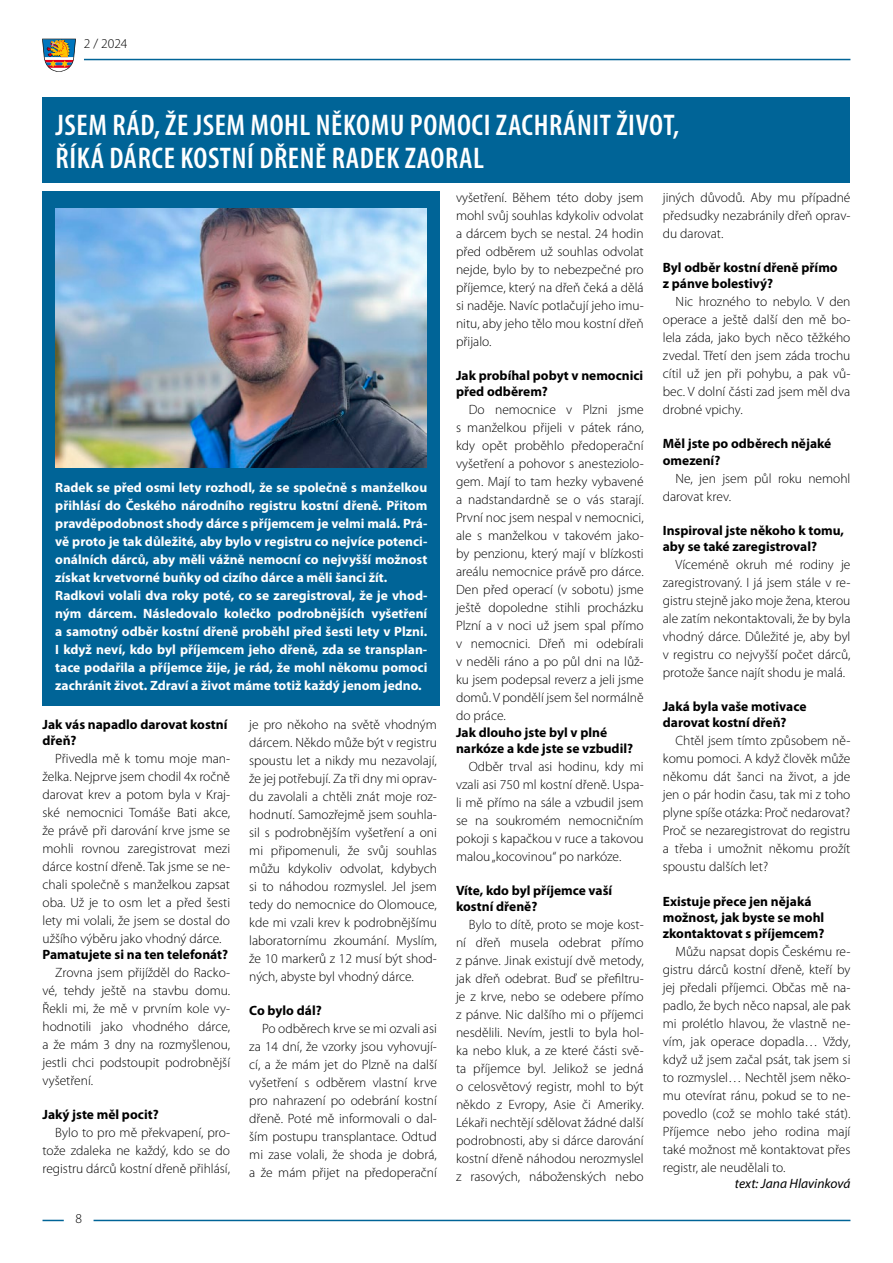
<style>
.page{position:relative;width:893px;height:1263px;background:#fff}
.page>*{position:absolute;margin:0;border:0;box-sizing:border-box;transform-origin:0 0}
.t1{font:600 condensed 30px/33px "Myriad Pro";letter-spacing:.02em;color:#fff}
.t2{font:300 13.5px/18px "Myriad Pro";color:#000;text-align:justify}
.t3{font:700 13.5px/18px "Myriad Pro";color:#fff}
.t4{font:700 13.5px/16.2px "Myriad Pro";color:#000}
.t5{font:italic 13.5px "Myriad Pro";color:#000}
</style>
<div class="page">
<hr style="left:94px;top:1220px;width:756px;height:1px;background:#006497">
<svg style="left:43px;top:1220px;width:21px;height:1px"></svg>
<hr style="left:84px;top:59px;width:766px;height:1px;background:#006497">
<svg style="left:42px;top:39px;width:34px;height:33px"></svg>
<div style="left:43px;top:98px;width:807px;height:85px;background:#006497"></div>
<div style="left:43px;top:192px;width:397px;height:514px;background:#006497"></div>
<img style="left:55px;top:209px;width:372px;height:259px">
<p class="t2" style="left:84px;top:35px;width:45px">2 / 2024</p>
<h1 class="t1" style="left:56px;top:108px;width:625px">JSEM RÁD, ŽE JSEM MOHL NĚKOMU POMOCI ZACHRÁNIT ŽIVOT,<br>ŘÍKÁ DÁRCE KOSTNÍ DŘENĚ RADEK ZAORAL</h1>
<p class="t3" style="left:55px;top:478px;width:374px">Radek se před osmi lety rozhodl, že se společně s manželkou přihlásí do Českého národního registru kostní dřeně. Přitom pravděpodobnost shody dárce s příjemcem je velmi malá. Prá&shy;vě proto je tak důležité, aby bylo v registru co nejvíce potenci&shy;onálních dárců, aby měli vážně nemocní co nejvyšší možnost získat krvetvorné buňky od cizího dárce a měli šanci žít.<br>Radkovi volali dva roky poté, co se zaregistroval, že je vhod&shy;ným dárcem. Následovalo kolečko podrobnějších vyšetření a samotný odběr kostní dřeně proběhl před šesti lety v Plzni.<br>I když neví, kdo byl příjemcem jeho dřeně, zda se transplan&shy;tace podařila a příjemce žije, je rád, že mohl někomu pomoci zachránit život. Zdraví a život máme totiž každý jenom jedno.</p>
<p class="t4" style="left:43px;top:716px;width:186px">Jak vás napadlo darovat kostní dřeň?</p>
<p class="t2" style="left:43px;top:749px;width:189px;text-indent:13px">Přivedla mě k tomu moje man&shy;želka. Nejprve jsem chodil 4x ročně darovat krev a potom byla v Kraj&shy;ské nemocnici Tomáše Bati akce, že právě při darování krve jsme se mohli rovnou zaregistrovat mezi dárce kostní dřeně. Tak jsme se ne&shy;chali společně s manželkou zapsat oba. Už je to osm let a před šesti lety mi volali, že jsem se dostal do užšího výběru jako vhodný dárce.</p>
<p class="t4" style="left:43px;top:946px;width:187px">Pamatujete si na ten telefonát?</p>
<p class="t2" style="left:43px;top:963px;width:189px;text-indent:13px">Zrovna jsem přijížděl do Racko&shy;vé, tehdy ještě na stavbu domu.<br>Řekli mi, že mě v prvním kole vy&shy;hodnotili jako vhodného dárce, a že mám 3 dny na rozmyšlenou, jestli chci podstoupit podrobnější vyšetření.</p>
<p class="t4" style="left:43px;top:1106px;width:118px">Jaký jste měl pocit?</p>
<p class="t2" style="left:43px;top:1124px;width:189px;text-indent:13px">Bylo to pro mě překvapení, pro&shy;tože zdaleka ne každý, kdo se do registru dárců kostní dřeně přihlásí,</p>
<p class="t2" style="left:75px;top:1209px;width:8px">8</p>
<p class="t2" style="left:249px;top:715px;width:189px">je pro někoho na světě vhodným dárcem. Někdo může být v registru spoustu let a nikdy mu nezavolají, že jej potřebují. Za tři dny mi oprav&shy;du zavolali a chtěli znát moje roz&shy;hodnutí. Samozřejmě jsem souhla&shy;sil s podrobnějším vyšetření a oni mi připomenuli, že svůj souhlas můžu kdykoliv odvolat, kdybych si to náhodou rozmyslel. Jel jsem tedy do nemocnice do Olomouce, kde mi vzali krev k podrobnějšímu laboratornímu zkoumání. Myslím, že 10 markerů z 12 musí být shod&shy;ných, abyste byl vhodný dárce.</p>
<p class="t4" style="left:249px;top:1002px;width:74px">Co bylo dál?</p>
<p class="t2" style="left:249px;top:1019px;width:189px;text-indent:13px">Po odběrech krve se mi ozvali asi za 14 dní, že vzorky jsou vyhovují&shy;cí, a že mám jet do Plzně na další vyšetření s odběrem vlastní krve pro nahrazení po odebrání kostní dřeně. Poté mě informovali o dal&shy;ším postupu transplantace. Odtud mi zase volali, že shoda je dobrá, a že mám přijet na předoperační</p>
<p class="t2" style="left:456px;top:188px;width:189px">vyšetření. Během této doby jsem mohl svůj souhlas kdykoliv odvolat a dárcem bych se nestal. 24 hodin před odběrem už souhlas odvolat nejde, bylo by to nebezpečné pro příjemce, který na dřeň čeká a dělá si naděje. Navíc potlačují jeho imu&shy;nitu, aby jeho tělo mou kostní dřeň přijalo.</p>
<p class="t4" style="left:456px;top:367px;width:189px">Jak probíhal pobyt v nemocnici před odběrem?</p>
<p class="t2" style="left:456px;top:401px;width:189px;text-indent:13px">Do nemocnice v Plzni jsme s manželkou přijeli v pátek ráno, kdy opět proběhlo předoperační vyšetření a pohovor s anesteziolo&shy;gem. Mají to tam hezky vybavené a nadstandardně se o vás starají.<br>První noc jsem nespal v nemocnici, ale s manželkou v takovém jako&shy;by penzionu, který mají v blízkosti areálu nemocnice právě pro dárce.<br>Den před operací (v sobotu) jsme ještě dopoledne stihli procházku Plzní a v noci už jsem spal přímo v nemocnici. Dřeň mi odebírali v neděli ráno a po půl dni na lůž&shy;ku jsem podepsal reverz a jeli jsme domů. V pondělí jsem šel normálně do práce.</p>
<p class="t4" style="left:456px;top:723px;width:179px">Jak dlouho jste byl v plné narkóze a kde jste se vzbudil?</p>
<p class="t2" style="left:456px;top:757px;width:189px;text-indent:13px">Odběr trval asi hodinu, kdy mi vzali asi 750 ml kostní dřeně. Uspa&shy;li mě přímo na sále a vzbudil jsem se na soukromém nemocničním pokoji s kapačkou v ruce a takovou malou „kocovinou“ po narkóze.</p>
<p class="t4" style="left:456px;top:882px;width:158px">Víte, kdo byl příjemce vaší kostní dřeně?</p>
<p class="t2" style="left:456px;top:915px;width:189px;text-indent:13px">Bylo to dítě, proto se moje kost&shy;ní dřeň musela odebrat přímo z pánve. Jinak existují dvě metody, jak dřeň odebrat. Buď se přefiltru&shy;je z krve, nebo se odebere přímo z pánve. Nic dalšího mi o příjemci nesdělili. Nevím, jestli to byla hol&shy;ka nebo kluk, a ze které části svě&shy;ta příjemce byl. Jelikož se jedná o celosvětový registr, mohl to být někdo z Evropy, Asie či Ameriky.<br>Lékaři nechtějí sdělovat žádné další podrobnosti, aby si dárce darování kostní dřeně náhodou nerozmyslel z rasových, náboženských nebo</p>
<p class="t2" style="left:663px;top:188px;width:189px">jiných důvodů. Aby mu případné předsudky nezabránily dřeň oprav&shy;du darovat.</p>
<p class="t4" style="left:663px;top:259px;width:176px">Byl odběr kostní dřeně přímo z pánve bolestivý?</p>
<p class="t2" style="left:663px;top:293px;width:189px;text-indent:13px">Nic hrozného to nebylo. V den operace a ještě další den mě bo&shy;lela záda, jako bych něco těžkého zvedal. Třetí den jsem záda trochu cítil už jen při pohybu, a pak vů&shy;bec. V dolní části zad jsem měl dva drobné vpichy.</p>
<p class="t4" style="left:663px;top:435px;width:170px">Měl jste po odběrech nějaké omezení?</p>
<p class="t2" style="left:663px;top:469px;width:189px;text-indent:13px">Ne, jen jsem půl roku nemohl darovat krev.</p>
<p class="t4" style="left:663px;top:522px;width:183px">Inspiroval jste někoho k tomu, aby se také zaregistroval?</p>
<p class="t2" style="left:663px;top:555px;width:189px;text-indent:13px">Víceméně okruh mé rodiny je zaregistrovaný. I já jsem stále v re&shy;gistru stejně jako moje žena, kterou ale zatím nekontaktovali, že by byla vhodný dárce. Důležité je, aby byl v registru co nejvyšší počet dárců, protože šance najít shodu je malá.</p>
<p class="t4" style="left:663px;top:698px;width:145px">Jaká byla vaše motivace darovat kostní dřeň?</p>
<p class="t2" style="left:663px;top:732px;width:189px;text-indent:13px">Chtěl jsem tímto způsobem ně&shy;komu pomoci. A když člověk může někomu dát šanci na život, a jde jen o pár hodin času, tak mi z toho plyne spíše otázka: Proč nedarovat?<br>Proč se nezaregistrovat do registru a třeba i umožnit někomu prožít spoustu dalších let?</p>
<p class="t4" style="left:663px;top:892px;width:163px">Existuje přece jen nějaká možnost, jak byste se mohl zkontaktovat s příjemcem?</p>
<p class="t2" style="left:663px;top:942px;width:189px;text-indent:13px">Můžu napsat dopis Českému re&shy;gistru dárců kostní dřeně, kteří by jej předali příjemci. Občas mě na&shy;padlo, že bych něco napsal, ale pak mi prolétlo hlavou, že vlastně ne&shy;vím, jak operace dopadla… Vždy, když už jsem začal psát, tak jsem si to rozmyslel… Nechtěl jsem něko&shy;mu otevírat ránu, pokud se to ne&shy;povedlo (což se mohlo také stát).<br>Příjemce nebo jeho rodina mají také možnost mě kontaktovat přes registr, ale neudělali to.</p>
<p class="t5" style="left:735px;top:1175px;width:117px">text: Jana Hlavinková</p>
</div>
